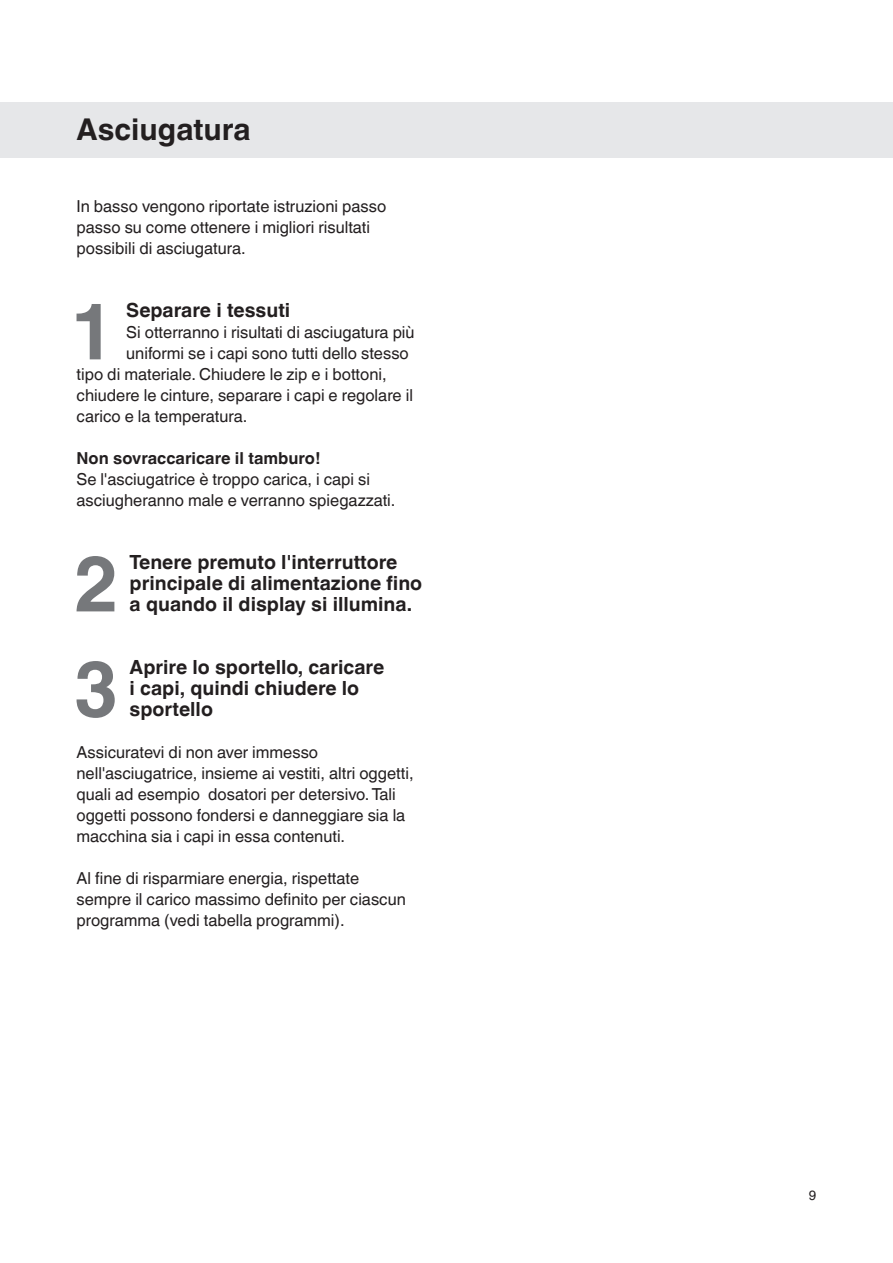
<style>
.page{position:relative;width:893px;height:1263px;background:#fff}
.page>*{position:absolute;margin:0;border:0;box-sizing:border-box;transform-origin:0 0}
.naslov_2{font:700 78px "Helvetica Linotype";color:#76787b}
.naslov_1{font:700 30px "Helvetica Linotype";color:#231f20}
.naslov_2-2{font:700 19.5px/21px "Helvetica Linotype";color:#231f20}
.tekst{font:16.5px/21px "Helvetica Linotype";color:#231f20}
.naslov_3{font:700 16.5px "Helvetica Linotype";color:#231f20}
.t1{font:13.5px "Helvetica Linotype";color:#231f20}
</style>
<div class="page">
<div style="left:0;top:102px;width:893px;height:55px;background:#e6e7e9"></div>
<p class="naslov_1" style="left:77px;top:113px;width:176px">Asciugatura</p>
<p class="tekst" style="left:77px;top:196px;width:311px">In basso vengono riportate istruzioni passo passo su come ottenere i migliori risultati possibili di asciugatura.</p>
<p class="naslov_2" style="left:70px;top:287px;width:46px">1</p>
<p class="naslov_2-2" style="left:126px;top:300px;width:166px">Separare i tessuti</p>
<p class="tekst" style="left:126px;top:322px;width:290px">Si otterranno i risultati di asciugatura più</p>
<p class="tekst" style="left:126px;top:343px;width:284px">uniformi se i capi sono tutti dello stesso</p>
<p class="tekst" style="left:77px;top:364px;width:312px">tipo di materiale. Chiudere le zip e i bottoni,</p>
<p class="tekst" style="left:77px;top:385px;width:338px">chiudere le cinture, separare i capi e regolare il</p>
<p class="tekst" style="left:77px;top:406px;width:172px">carico e la temperatura.</p>
<p class="naslov_3" style="left:77px;top:449px;width:246px">Non sovraccaricare il tamburo!</p>
<p class="tekst" style="left:77px;top:469px;width:320px">Se l'asciugatrice è troppo carica, i capi si asciugheranno male e verranno spiegazzati.</p>
<p class="naslov_2" style="left:74px;top:539px;width:46px">2</p>
<p class="naslov_2-2" style="left:130px;top:552px;width:294px">Tenere premuto l'interruttore principale di alimentazione fino a quando il display si illumina.</p>
<p class="naslov_2" style="left:74px;top:644px;width:46px">3</p>
<p class="naslov_2-2" style="left:130px;top:657px;width:256px">Aprire lo sportello, caricare i capi, quindi chiudere lo sportello</p>
<p class="tekst" style="left:77px;top:742px;width:339px">Assicuratevi di non aver immesso nell'asciugatrice, insieme ai vestiti, altri oggetti, quali ad esempio dosatori per detersivo. Tali oggetti possono fondersi e danneggiare sia la macchina sia i capi in essa contenuti.</p>
<p class="tekst" style="left:77px;top:868px;width:331px">Al fine di risparmiare energia, rispettate sempre il carico massimo definito per ciascun programma (vedi tabella programmi).</p>
<p class="t1" style="left:809px;top:1188px;width:9px">9</p>
</div>
